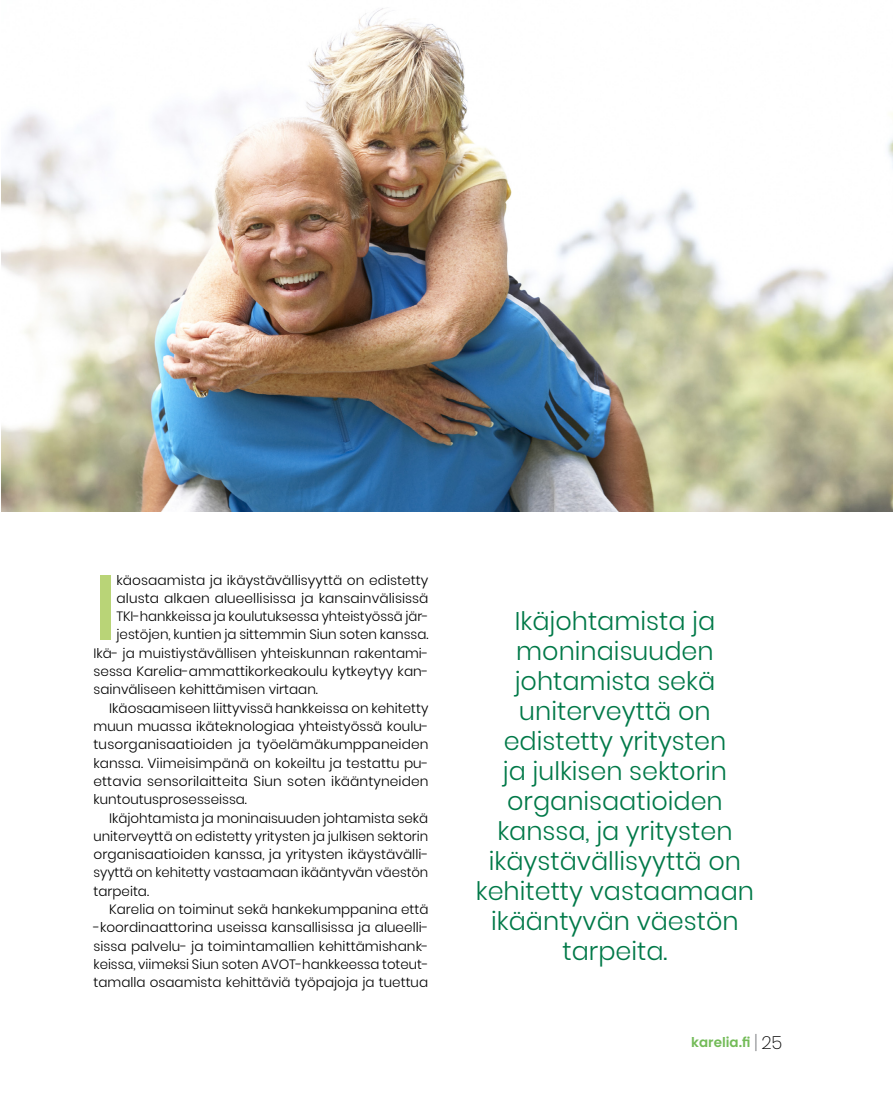
<style>
.page{position:relative;width:893px;height:1106px;background:#fff}
.page>*{position:absolute;margin:0;border:0;box-sizing:border-box;transform-origin:0 0}
.Leipis-anganfi{font:500 91.2px "Poppins";color:#b9d477}
.nosto_vihreä{font:300 25.5px/30px "Poppins";color:#007948;text-align:center}
.Leipis{font:300 13.5px/18.3px "Poppins";color:#000;text-align:justify}
.Leipis-anganfi-2{font:300 13.5px "Poppins";color:#000}
.t1{font:600 13.5px "Poppins";color:#73bb58}
.s1{font-family:"Francker CYR";font-weight:200;font-stretch:condensed;font-size:18px;color:#808285}
.s2{font-weight:200;font-size:18px;color:#000}
</style>
<div class="page">
<img style="left:2px;top:8px;width:891px;height:503px">
<p class="Leipis-anganfi" style="left:94px;top:554px;width:24px">I</p>
<p class="Leipis-anganfi-2" style="left:117px;top:572px;width:313px">käosaamista ja ikäystävällisyyttä on edistetty</p>
<p class="Leipis-anganfi-2" style="left:117px;top:590px;width:314px">alusta alkaen alueellisissa ja kansainvälisissä</p>
<p class="Leipis-anganfi-2" style="left:117px;top:608px;width:314px">TKI-hankkeissa ja koulutuksessa yhteistyössä jär-</p>
<p class="Leipis-anganfi-2" style="left:117px;top:627px;width:313px">jestöjen, kuntien ja sittemmin Siun soten kanssa.</p>
<p class="Leipis-anganfi-2" style="left:94px;top:645px;width:337px">Ikä- ja muistiystävällisen yhteiskunnan rakentami-</p>
<p class="Leipis-anganfi-2" style="left:94px;top:663px;width:337px">sessa Karelia-ammattikorkeakoulu kytkeytyy kan-</p>
<p class="Leipis-anganfi-2" style="left:94px;top:682px;width:226px">sainväliseen kehittämisen virtaan.</p>
<p class="Leipis" style="left:94px;top:699px;width:337px;text-indent:16px">Ikäosaamiseen liittyvissä hankkeissa on kehitetty muun muassa ikäteknologiaa yhteistyössä koulu&shy;tusorganisaatioiden ja työelämäkumppaneiden kanssa. Viimeisimpänä on kokeiltu ja testattu pu&shy;ettavia sensorilaitteita Siun soten ikääntyneiden kuntoutusprosesseissa.</p>
<p class="Leipis" style="left:94px;top:808px;width:337px;text-indent:16px">Ikäjohtamista ja moninaisuuden johtamista sekä uniterveyttä on edistetty yritysten ja julkisen sektorin organisaatioiden kanssa, ja yritysten ikäystävälli&shy;syyttä on kehitetty vastaamaan ikääntyvän väestön tarpeita.</p>
<p class="Leipis" style="left:94px;top:900px;width:337px;text-indent:16px">Karelia on toiminut sekä hankekumppanina että -koordinaattorina useissa kansallisissa ja alueelli&shy;sissa palvelu- ja toimintamallien kehittämishank&shy;keissa, viimeksi Siun soten AVOT-hankkeessa toteut&shy;tamalla osaamista kehittäviä työpajoja ja tuettua</p>
<p class="nosto_vihreä" style="left:476px;top:606px;width:280px">Ikäjohtamista ja moninaisuuden johtamista sekä uniterveyttä on edistetty yritysten<br>ja julkisen sektorin organisaatioiden kanssa, ja yritysten ikäystävällisyyttä on kehitetty vastaamaan ikääntyvän väestön tarpeita.</p>
<p class="t1" style="left:691px;top:1034px;width:93px">karelia.fi <span class="s1">|</span> <span class="s2">25</span></p>
</div>
